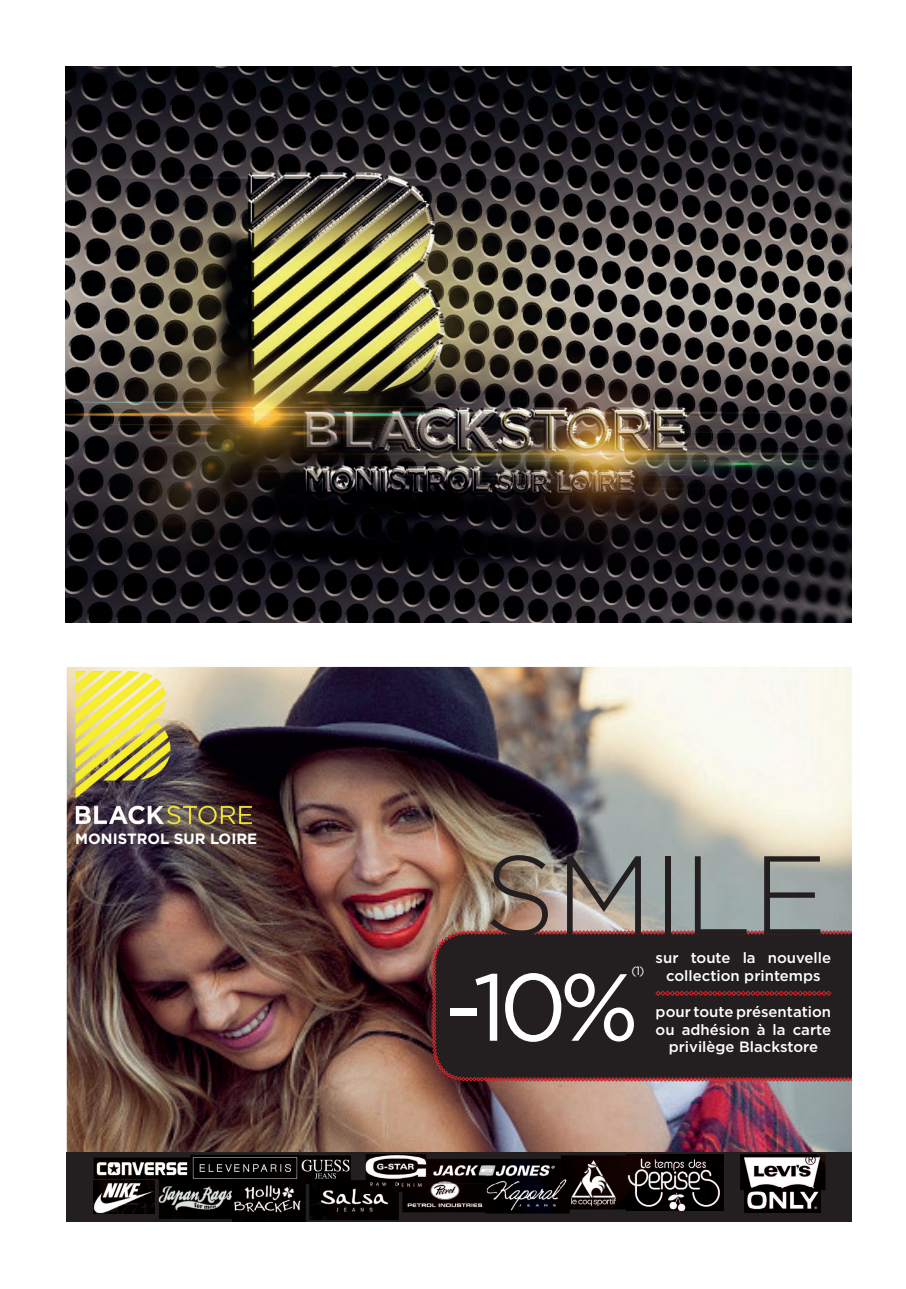
<style>
.page{position:relative;width:906px;height:1289px;background:#fff}
.page>*{position:absolute;margin:0;border:0;box-sizing:border-box;transform-origin:0 0}
.t1{font:300 111.9px "Gotham";color:#231f20}
.t2{font:95.1px "Gotham";color:#fff}
.t3{font:500 14.85px/17.9px "Gotham";color:#fff;text-align:center}
.t4{font:700 14.85px "Gotham";color:#fff}
.t5{font:12.15px "Gotham";color:#fff}
</style>
<div class="page">
<img style="left:65px;top:67px;width:787px;height:555px">
<img style="left:67px;top:667px;width:785px;height:485px">
<img style="left:74px;top:804px;width:188px;height:27px">
<div style="left:67px;top:1152px;width:785px;height:69px;background:#231f20"></div>
<img style="left:94px;top:1157px;width:96px;height:21px">
<img style="left:190px;top:1155px;width:161px;height:28px">
<img style="left:366px;top:1154px;width:60px;height:37px">
<img style="left:426px;top:1158px;width:135px;height:19px">
<img style="left:561px;top:1154px;width:163px;height:56px">
<img style="left:740px;top:1154px;width:85px;height:36px">
<img style="left:94px;top:1180px;width:61px;height:32px">
<img style="left:159px;top:1178px;width:73px;height:40px">
<img style="left:159px;top:1177px;width:31px;height:1px">
<img style="left:190px;top:1177px;width:110px;height:5px">
<img style="left:485px;top:1183px;width:84px;height:30px">
<img style="left:486px;top:1177px;width:75px;height:6px">
<img style="left:561px;top:1177px;width:8px;height:32px">
<img style="left:232px;top:1178px;width:74px;height:43px">
<svg style="left:300px;top:1178px;width:6px;height:5px"></svg>
<img style="left:744px;top:1187px;width:77px;height:25px">
<img style="left:402px;top:1183px;width:83px;height:29px">
<img style="left:402px;top:1175px;width:24px;height:16px">
<img style="left:426px;top:1175px;width:60px;height:8px">
<svg style="left:485px;top:1177px;width:1px;height:35px"></svg>
<img style="left:309px;top:1180px;width:90px;height:39px">
<img style="left:366px;top:1180px;width:33px;height:11px">
<img style="left:309px;top:1180px;width:42px;height:3px">
<svg style="left:432px;top:930px;width:420px;height:151px;background:#2e2122"></svg>
<img style="left:74px;top:669px;width:116px;height:135px">
<p class="t4" style="left:75px;top:828px;width:183px">MONISTROL SUR LOIRE</p>
<h1 class="t1" style="left:484px;top:824px;width:345px">SMILE</h1>
<h2 class="t2" style="left:444px;top:946px;width:196px">-10%</h2>
<p class="t3" style="left:655px;top:948px;width:177px">sur toute la nouvelle collection printemps</p>
<p class="t3" style="left:655px;top:1002px;width:177px">pour toute présentation ou adhésion à la carte privilège Blackstore</p>
<p class="t5" style="left:631px;top:962px;width:14px">(1)</p>
</div>
